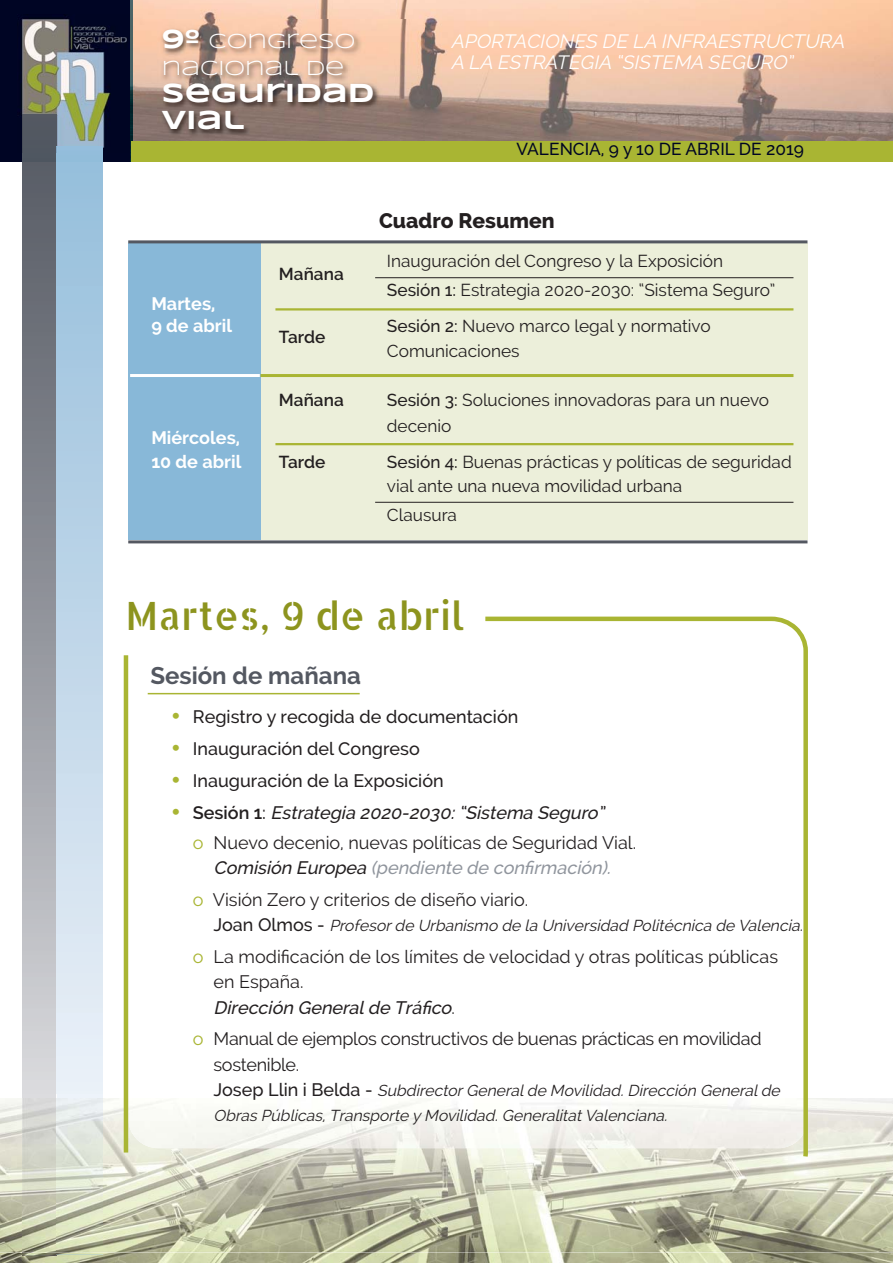
<style>
.page{position:relative;width:893px;height:1263px;background:#fff}
.page>*{position:absolute;margin:0;border:0;box-sizing:border-box;transform-origin:0 0}
.t1{font:39px "Allerta Stencil";color:#8d941e}
.t2{font:700 27px/27px "Syncopate";color:#fff}
.t3{font:700 24px "Raleway";color:#545861}
.t4{font:21px/27px "Syncopate";color:#fff}
.t5{font:800 21px "Raleway";color:#231f20}
.t6{font:italic 19.2px/21px "Raleway";color:#fff}
.t7{font:18px/25.3px "Raleway";color:#231f20}
.t8{font:500 18px "Raleway";color:#231f20}
.t9{font:18px/25.3px "Raleway";letter-spacing:-.02em;color:#231f20}
.t10{font:700 18px "Raleway";color:#fff}
.t11{font:17.25px/24.6px "Raleway";color:#231f20}
.t12{font:500 17.25px "Raleway";color:#000524}
.t13{font:600 17.25px "Raleway";color:#231f20}
.t14{font:italic 15.75px/25.3px "Raleway";color:#231f20}
.s1{font-weight:700;font-size:27px}
.s2{font-weight:500}
.s3{font-family:"Syncopate";font-weight:700;font-size:21px;color:#a9b533}
.s4{font-weight:600}
.s5{font-weight:500;font-style:italic}
.s6{color:#a9b533}
.s7{font-weight:500;font-style:italic;color:#90959d}
.s8{font-weight:500;font-style:normal;font-size:18px}
</style>
<div class="page">
<img style="left:0;top:1252px;width:893px;height:11px">
<img style="left:102px;top:1095px;width:791px;height:157px">
<img style="left:0;top:1098px;width:22px;height:154px">
<img style="left:128px;top:1118px;width:353px;height:30px">
<div style="left:0;top:0;width:132px;height:162px;background:#000524"></div>
<img style="left:21px;top:14px;width:107px;height:138px">
<img style="left:131px;top:0;width:762px;height:162px">
<img style="left:135px;top:19px;width:290px;height:122px">
<div style="left:132px;top:141px;width:761px;height:21px;background:#a9b533"></div>
<img style="left:22px;top:114px;width:35px;height:1141px">
<img style="left:57px;top:147px;width:45px;height:1108px">
<div style="left:258px;top:243px;width:550px;height:297px;background:#ecefda"></div>
<div style="left:128px;top:243px;width:133px;height:297px;background:#88b8d8"></div>
<hr style="left:375px;top:277px;width:418px;height:1px;background:#231f20">
<hr style="left:275px;top:308px;width:518px;height:2px;background:#a9b533">
<hr style="left:261px;top:374px;width:532px;height:3px;background:#a9b533">
<hr style="left:130px;top:374px;width:130px;height:3px;background:#fff">
<hr style="left:375px;top:502px;width:418px;height:1px;background:#231f20">
<hr style="left:275px;top:443px;width:518px;height:2px;background:#a9b533">
<hr style="left:128px;top:240px;width:679px;height:3px;background:#545861">
<hr style="left:128px;top:540px;width:679px;height:3px;background:#545861">
<hr style="left:148px;top:693px;width:212px;height:1px;background:#a9b533">
<svg style="left:481px;top:616px;width:329px;height:545px"></svg>
<hr style="left:124px;top:655px;width:4px;height:497px;background:#a9b533">
<p class="t4" style="left:162px;top:27px;width:195px"><span class="s1">9º</span> CONGRESO<br>NACIONAL DE</p>
<h2 class="t2" style="left:162px;top:79px;width:214px">SEGURIDAD<br>VIAL</h2>
<p class="t6" style="left:451px;top:32px;width:399px">APORTACIONES DE LA INFRAESTRUCTURA<br>A LA ESTRATEGIA “SISTEMA SEGURO”</p>
<p class="t12" style="left:517px;top:142px;width:289px">VALENCIA, 9 y 10 DE ABRIL DE 2019</p>
<p class="t10" style="left:151px;top:293px;width:66px">Martes,</p>
<p class="t10" style="left:151px;top:316px;width:82px">9 de abril</p>
<p class="t10" style="left:151px;top:427px;width:90px">Miércoles,</p>
<p class="t13" style="left:279px;top:264px;width:66px">Mañana</p>
<p class="t5" style="left:379px;top:208px;width:177px">Cuadro Resumen</p>
<p class="t11" style="left:387px;top:250px;width:338px">Inauguración del Congreso y la Exposición</p>
<p class="t11" style="left:387px;top:280px;width:390px"><span class="s2">Sesión 1:</span> Estrategia 2020-2030: “Sistema Seguro”</p>
<p class="t13" style="left:279px;top:327px;width:48px">Tarde</p>
<p class="t11" style="left:387px;top:316px;width:325px"><span class="s2">Sesión 2:</span> Nuevo marco legal y normativo<br>Comunicaciones</p>
<p class="t13" style="left:279px;top:390px;width:66px">Mañana</p>
<p class="t11" style="left:387px;top:390px;width:384px"><span class="s2">Sesión 3:</span> Soluciones innovadoras para un nuevo</p>
<p class="t11" style="left:387px;top:415px;width:66px">decenio</p>
<p class="t10" style="left:151px;top:451px;width:92px">10 de abril</p>
<p class="t13" style="left:279px;top:452px;width:48px">Tarde</p>
<p class="t11" style="left:387px;top:451px;width:406px"><span class="s2">Sesión 4:</span> Buenas prácticas y políticas de seguridad vial ante una nueva movilidad urbana</p>
<p class="t11" style="left:387px;top:504px;width:72px">Clausura</p>
<h1 class="t1" style="left:125px;top:594px;width:341px">Martes, 9 de abril</h1>
<h3 class="t3" style="left:150px;top:662px;width:212px">Sesión de mañana</h3>
<p class="t8" style="left:172px;top:710px;width:348px"><span class="s3">•</span> Registro y recogida de documentación</p>
<p class="t8" style="left:172px;top:742px;width:250px"><span class="s3">•</span> Inauguración del Congreso</p>
<p class="t8" style="left:172px;top:774px;width:274px"><span class="s3">•</span> Inauguración de la Exposición</p>
<p class="t7" style="left:193px;top:799px;width:445px;line-height:29.7px;text-indent:-21px"><span class="s3">•</span> <span class="s4">S e s i ó n 1</span> <span class="s2">:</span> <span class="s5">Estrategia 2020-2030:“Sistema Seguro”<br></span><span class="s6">o</span> Nuevo decenio, nuevas políticas de Seguridad Vial.</p>
<p class="t7" style="left:193px;top:854px;width:423px;line-height:31.8px;text-indent:21px"><span class="s5">Comisión Europea</span> <span class="s7">(pendiente de confirmación). </span><span class="s6">o</span> Visión Zero y criterios de diseño viario.</p>
<p class="t14" style="left:214px;top:914px;width:594px"><span class="s8">J o a n O l m o s -</span> Profesorde Urbanismo de la Universidad Politécnica de Valencia.</p>
<p class="t7" style="left:214px;top:946px;width:566px;text-indent:-21px"><span class="s6">o</span> La modificación de los límites de velocidad y otras políticas públicas en España.<br><span class="s5">Dirección General de Tráfico</span>.</p>
<p class="t9" style="left:214px;top:1028px;width:550px;text-indent:-21px"><span class="s6">o</span> Manual de ejemplos constructivos de buenas prácticas en movilidad sostenible.</p>
<p class="t14" style="left:214px;top:1079px;width:571px"><span class="s8">J o s e p L l i n i B e l d a -</span> SubdirectorGeneral de Movilidad.Dirección General de<br>Obras Públicas,Transporte y Movilidad.GeneralitatValenciana.</p>
</div>
